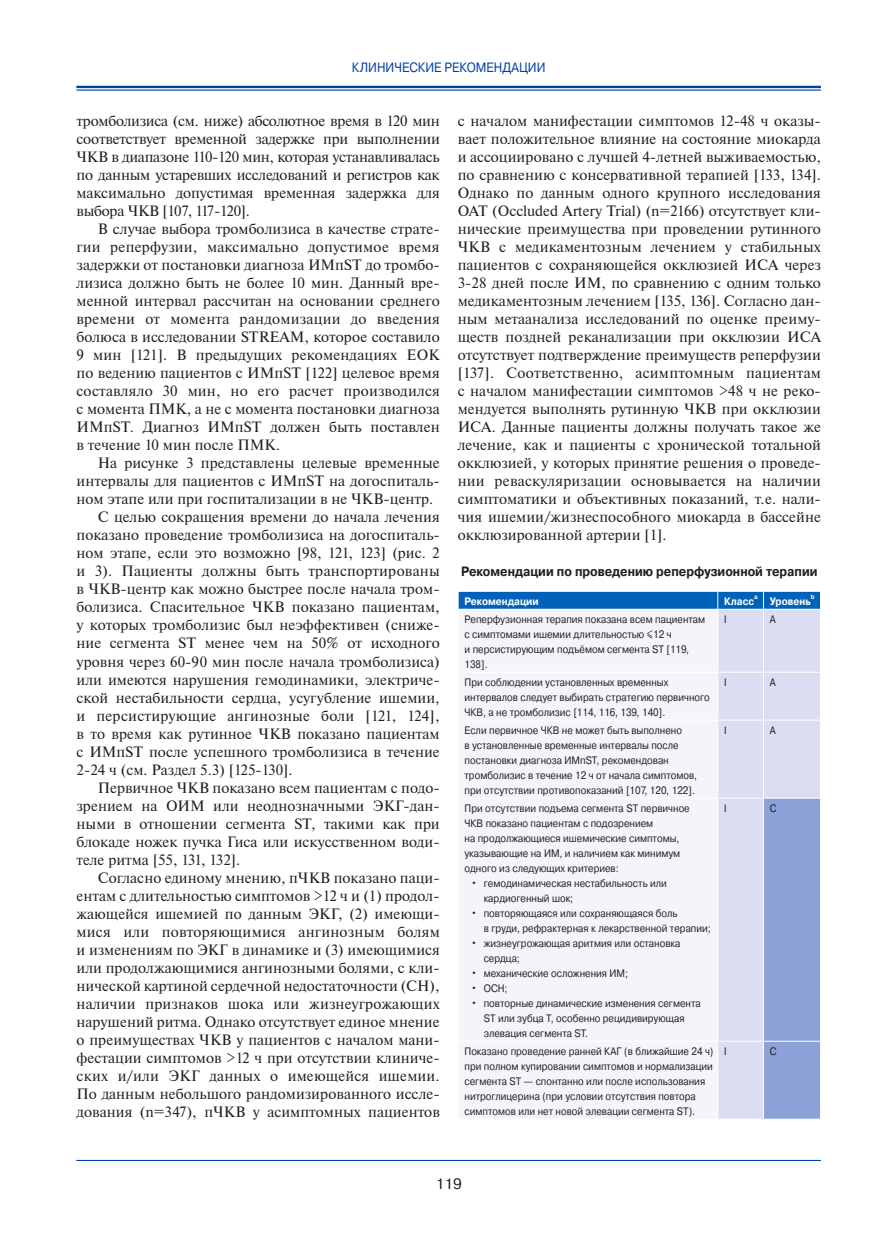
<style>
.page{position:relative;width:872px;height:1234px;background:#fff}
.page>*{position:absolute;margin:0;border:0;box-sizing:border-box;transform-origin:0 0}
.t1{font:15px/18px "Newton";color:#231f20;text-align:justify}
.t2{font:15px "Pragmatica";color:#231f20}
.t3{font:700 13.5px "Pragmatica";color:#231f20;scale:.89 1}
.t4{font:13.5px "Pragmatica";color:#0040a6;scale:.89 1}
.t5{font:10.8px/15px "Pragmatica";color:#231f20;scale:.89 1}
.t6{font:700 10.8px "Pragmatica";color:#fff;scale:.89 1}
.t7{font:700 6.45px "Pragmatica";color:#fff;scale:.89 1}
.s1{font-size:12px}
</style>
<div class="page">
<svg style="left:77px;top:88px;width:744px;height:2px"></svg>
<hr style="left:77px;top:86px;width:744px;height:2px;background:#0040a6">
<hr style="left:77px;top:90px;width:744px;height:1px;background:#0040a6">
<hr style="left:77px;top:1159px;width:744px;height:1px;background:#0040a6">
<div style="left:459px;top:610px;width:258px;height:508px;background:#f5f4fb"></div>
<div style="left:718px;top:609px;width:102px;height:509px;background:#dbdef2"></div>
<div style="left:764px;top:798px;width:56px;height:320px;background:#8ca1d8"></div>
<svg style="left:458px;top:591px;width:363px;height:17px;background:#0f6abd"></svg>
<hr style="left:763px;top:609px;width:1px;height:62px;background:#fff">
<hr style="left:458px;top:671px;width:260px;height:1px;background:#fff">
<hr style="left:718px;top:671px;width:45px;height:1px;background:#fff">
<hr style="left:763px;top:671px;width:58px;height:1px;background:#fff">
<hr style="left:763px;top:672px;width:1px;height:47px;background:#fff">
<hr style="left:458px;top:719px;width:260px;height:1px;background:#fff">
<hr style="left:718px;top:719px;width:45px;height:1px;background:#fff">
<hr style="left:763px;top:719px;width:58px;height:1px;background:#fff">
<hr style="left:763px;top:720px;width:1px;height:77px;background:#fff">
<hr style="left:458px;top:797px;width:260px;height:1px;background:#fff">
<hr style="left:718px;top:797px;width:45px;height:1px;background:#fff">
<hr style="left:763px;top:797px;width:58px;height:1px;background:#fff">
<hr style="left:763px;top:798px;width:1px;height:242px;background:#fff">
<hr style="left:458px;top:1040px;width:260px;height:1px;background:#fff">
<hr style="left:718px;top:1040px;width:45px;height:1px;background:#fff">
<hr style="left:763px;top:1040px;width:58px;height:1px;background:#fff">
<hr style="left:763px;top:1041px;width:1px;height:77px;background:#fff">
<p class="t4" style="left:352px;top:57px;width:219px">КЛИНИЧЕСКИЕ РЕКОМЕНДАЦИИ</p>
<p class="t4" style="left:389px;top:57px;width:137px">ПЕРЕДОВАЯ СТАТЬЯ</p>
<p class="t1" style="left:77px;top:112px;width:365px">тромболизиса (см. ниже) абсолютное время в 120 мин соответствует временной задержке при выполнении ЧКВ в диапазоне 110-120 мин, которая устанавливалась по данным устаревших исследований и регистров как максимально допустимая временная задержка для выбора ЧКВ [107, 117-120].</p>
<p class="t1" style="left:77px;top:220px;width:365px;text-indent:21px">В случае выбора тромболизиса в качестве страте&shy;гии реперфузии, максимально допустимое время задержки от постановки диагноза ИМпST до тромбо&shy;лизиса должно быть не более 10 мин. Данный вре&shy;менной интервал рассчитан на основании среднего времени от момента рандомизации до введения болюса в исследовании STREAM, которое составило 9 мин [121]. В предыдущих рекомендациях ЕОК по ведению пациентов с ИМпST [122] целевое время составляло 30 мин, но его расчет производился с момента ПМК, а не с момента постановки диагноза ИМпST. Диагноз ИМпST должен быть поставлен в течение 10 мин после ПМК.</p>
<p class="t1" style="left:98px;top:454px;width:343px">На рисунке 3 представлены целевые временные</p>
<p class="t1" style="left:77px;top:472px;width:365px">интервалы для пациентов с ИМпST на догоспиталь-</p>
<p class="t1" style="left:77px;top:490px;width:358px">ном этапе или при госпитализации в не ЧКВ-центр.</p>
<p class="t1" style="left:98px;top:508px;width:343px">С целью сокращения времени до начала лечения</p>
<p class="t1" style="left:77px;top:526px;width:365px">показано проведение тромболизиса на догоспиталь-</p>
<p class="t1" style="left:77px;top:544px;width:365px">ном этапе, если это возможно [98, 121, 123] (рис. 2</p>
<p class="t1" style="left:77px;top:562px;width:365px">и 3). Пациенты должны быть транспортированы</p>
<p class="t1" style="left:77px;top:580px;width:365px">в ЧКВ-центр как можно быстрее после начала тром-</p>
<p class="t1" style="left:77px;top:598px;width:365px">болизиса. Спасительное ЧКВ показано пациентам,</p>
<p class="t1" style="left:77px;top:616px;width:365px">у которых тромболизис был неэффективен (сниже-</p>
<p class="t1" style="left:77px;top:634px;width:365px">ние сегмента ST менее чем на 50% от исходного</p>
<p class="t1" style="left:77px;top:652px;width:365px">уровня через 60-90 мин после начала тромболизиса)</p>
<p class="t1" style="left:77px;top:670px;width:365px">или имеются нарушения гемодинамики, электриче-</p>
<p class="t1" style="left:77px;top:688px;width:365px">ской нестабильности сердца, усугубление ишемии,</p>
<p class="t1" style="left:77px;top:706px;width:365px">и персистирующие ангинозные боли [121, 124],</p>
<p class="t1" style="left:77px;top:724px;width:365px">в то время как рутинное ЧКВ показано пациентам</p>
<p class="t1" style="left:77px;top:742px;width:365px">с ИМпST после успешного тромболизиса в течение</p>
<p class="t1" style="left:77px;top:760px;width:218px">2-24 ч (см. Раздел 5.3) [125-130].</p>
<p class="t1" style="left:98px;top:778px;width:343px">Первичное ЧКВ показано всем пациентам с подо-</p>
<p class="t1" style="left:77px;top:796px;width:365px">зрением на ОИМ или неоднозначными ЭКГ-дан-</p>
<p class="t1" style="left:77px;top:814px;width:365px">ными в отношении сегмента ST, такими как при</p>
<p class="t1" style="left:77px;top:832px;width:365px">блокаде ножек пучка Гиса или искусственном води-</p>
<p class="t1" style="left:77px;top:850px;width:165px">теле ритма [55, 131, 132].</p>
<p class="t1" style="left:98px;top:868px;width:343px">Согласно единому мнению, пЧКВ показано паци-</p>
<p class="t1" style="left:77px;top:886px;width:365px">ентам с длительностью симптомов &gt;12 ч и (1) продол-</p>
<p class="t1" style="left:77px;top:904px;width:365px">жающейся ишемией по данным ЭКГ, (2) имеющи-</p>
<p class="t1" style="left:77px;top:922px;width:365px">мися или повторяющимися ангинозным болям</p>
<p class="t1" style="left:77px;top:940px;width:365px">и изменениям по ЭКГ в динамике и (3) имеющимися</p>
<p class="t1" style="left:77px;top:958px;width:365px">или продолжающимися ангинозными болями, с кли-</p>
<p class="t1" style="left:77px;top:976px;width:365px">нической картиной сердечной недостаточности (СН),</p>
<p class="t1" style="left:77px;top:994px;width:365px">наличии признаков шока или жизнеугрожающих</p>
<p class="t1" style="left:77px;top:1012px;width:365px">нарушений ритма. Однако отсутствует единое мнение</p>
<p class="t1" style="left:77px;top:1030px;width:365px">о преимуществах ЧКВ у пациентов с началом мани-</p>
<p class="t1" style="left:77px;top:1048px;width:365px">фестации симптомов &gt;12 ч при отсутствии клиниче-</p>
<p class="t1" style="left:77px;top:1066px;width:364px">ских и/или ЭКГ данных о имеющейся ишемии.</p>
<p class="t1" style="left:77px;top:1084px;width:365px">По данным небольшого рандомизированного иссле-</p>
<p class="t1" style="left:77px;top:1102px;width:365px">дования (n=347), пЧКВ у асимптомных пациентов</p>
<p class="t1" style="left:458px;top:112px;width:365px">с началом манифестации симптомов 12-48 ч оказы&shy;вает положительное влияние на состояние миокарда и ассоциировано с лучшей 4-летней выживаемостью, по сравнению с консервативной терапией [133, 134].<br>Однако по данным одного крупного исследования OAT (Occluded Artery Trial) (n=2166) отсутствует кли&shy;нические преимущества при проведении рутинного ЧКВ с медикаментозным лечением у стабильных пациентов с сохраняющейся окклюзией ИСА через 3-28 дней после ИМ, по сравнению с одним только медикаментозным лечением [135, 136]. Согласно дан&shy;ным метаанализа исследований по оценке преиму&shy;ществ поздней реканализации при окклюзии ИСА отсутствует подтверждение преимуществ реперфузии [137]. Соответственно, асимптомным пациентам с началом манифестации симптомов &gt;48 ч не реко&shy;мендуется выполнять рутинную ЧКВ при окклюзии ИСА. Данные пациенты должны получать такое же лечение, как и пациенты с хронической тотальной окклюзией, у которых принятие решения о проведе&shy;нии реваскуляризации основывается на наличии симптоматики и объективных показаний, т.е. нали&shy;чия ишемии/жизнеспособного миокарда в бассейне окклюзированной артерии [1].</p>
<p class="t3" style="left:461px;top:563px;width:402px">Рекомендации по проведению реперфузионной терапии</p>
<p class="t6" style="left:464px;top:594px;width:85px">Рекомендации</p>
<p class="t6" style="left:724px;top:594px;width:35px">Класс</p>
<p class="t7" style="left:810px;top:592px;width:6px">b</p>
<p class="t7" style="left:754px;top:592px;width:5px">a</p>
<p class="t6" style="left:770px;top:594px;width:47px">Уровень</p>
<p class="t5" style="left:464px;top:611px;width:272px">Реперфузионная терапия показана всем пациентам с симптомами ишемии длительностью ≤12 ч<br>и персистирующим подъёмом сегмента ST [119, 138].</p>
<p class="t5" style="left:724px;top:611px;width:4px">I</p>
<p class="t5" style="left:770px;top:611px;width:8px">A</p>
<p class="t5" style="left:464px;top:674px;width:277px">При соблюдении установленных временных интервалов следует выбирать стратегию первичного<br>ЧКВ, а не тромболизис [114, 116, 139, 140].</p>
<p class="t5" style="left:724px;top:674px;width:4px">I</p>
<p class="t5" style="left:770px;top:674px;width:8px">A</p>
<p class="t5" style="left:464px;top:722px;width:263px">Если первичное ЧКВ не может быть выполнено<br>в установленные временные интервалы после постановки диагноза ИМпST, рекомендован тромболизис в течение 12 ч от начала симптомов, при отсутствии противопоказаний [107, 120, 122].</p>
<p class="t5" style="left:724px;top:722px;width:4px">I</p>
<p class="t5" style="left:770px;top:722px;width:8px">A</p>
<p class="t5" style="left:464px;top:799px;width:255px">При отсутствии подъема сегмента ST первичное ЧКВ показано пациентам с подозрением<br>на продолжающиеся ишемические симптомы, указывающие на ИМ, и наличием как минимум одного из следующих критериев:</p>
<p class="t5" style="left:484px;top:875px;width:207px;text-indent:-13px"><span class="s1">•</span> гемодинамическая нестабильность или кардиогенный шок;</p>
<p class="t5" style="left:484px;top:905px;width:257px;text-indent:-13px"><span class="s1">•</span> повторяющаяся или сохраняющаяся боль<br>в груди, рефрактерная к лекарственной терапии;</p>
<p class="t5" style="left:484px;top:935px;width:222px;text-indent:-13px"><span class="s1">•</span> жизнеугрожающая аритмия или остановка сердца;</p>
<p class="t5" style="left:470px;top:965px;width:179px"><span class="s1">•</span> механические осложнения ИМ;</p>
<p class="t5" style="left:470px;top:980px;width:43px"><span class="s1">•</span> ОСН;</p>
<p class="t5" style="left:484px;top:995px;width:245px;text-indent:-13px"><span class="s1">•</span> повторные динамические изменения сегмента<br>ST или зубца Т, особенно рецидивирующая элевация сегмента ST.</p>
<p class="t5" style="left:724px;top:800px;width:4px">I</p>
<p class="t5" style="left:770px;top:800px;width:9px">C</p>
<p class="t5" style="left:464px;top:1042px;width:281px">Показано проведение ранней КАГ (в ближайшие 24 ч) при полном купировании симптомов и нормализации сегмента ST — спонтанно или после использования нитроглицерина (при условии отсутствия повтора симптомов или нет новой элевации сегмента ST).</p>
<p class="t5" style="left:724px;top:1042px;width:4px">I</p>
<p class="t5" style="left:770px;top:1042px;width:9px">C</p>
<p class="t2" style="left:436px;top:1172px;width:28px">119</p>
</div>
